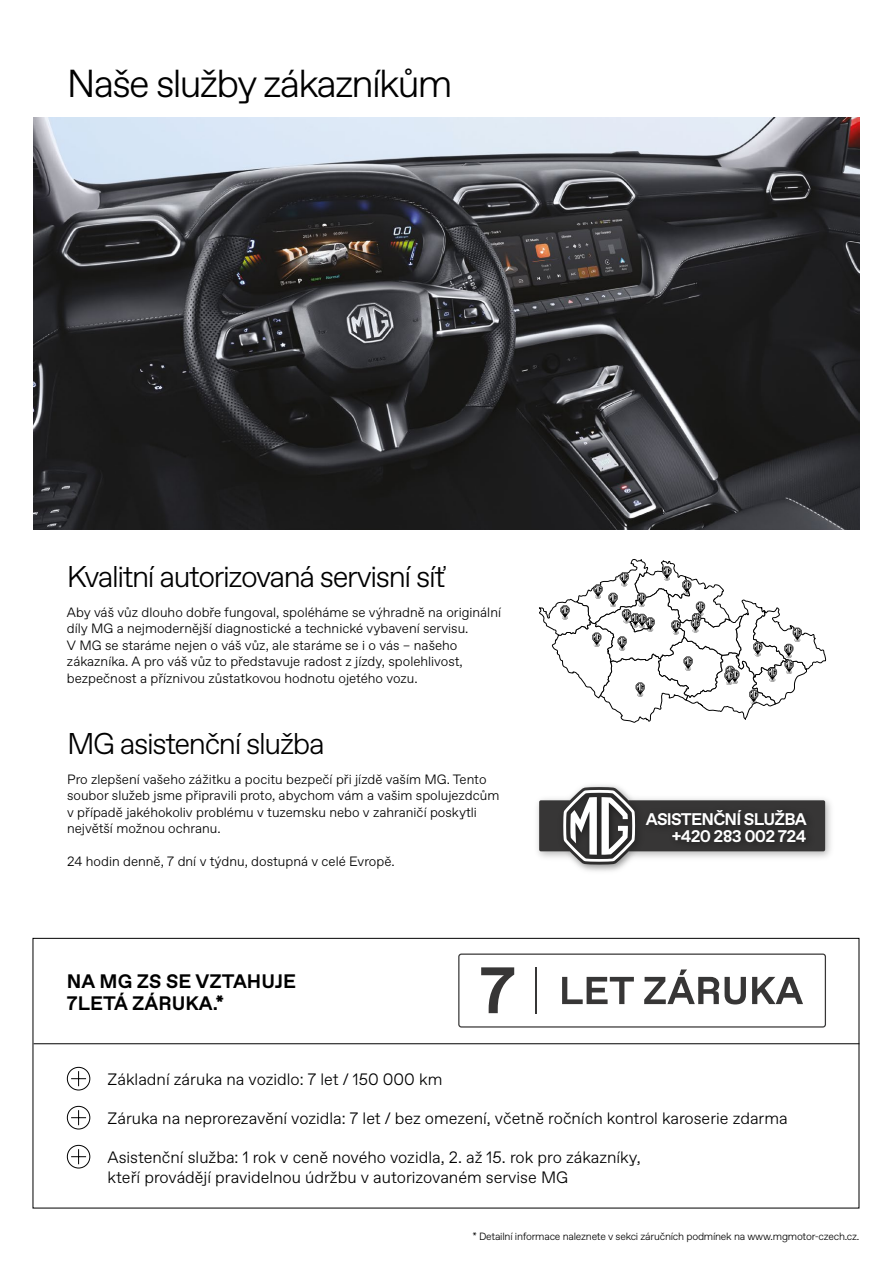
<style>
.page{position:relative;width:893px;height:1263px;background:#fff}
.page>*{position:absolute;margin:0;border:0;box-sizing:border-box;transform-origin:0 0}
.t1{font:300 39px "Favorit Std";letter-spacing:-.045em;color:#000}
.t2{font:300 30px "Favorit Std";letter-spacing:-.045em;color:#000}
.t3{font:700 19.5px/22.5px "Favorit Std";color:#000}
.t4{font:700 16.8px/16.8px "Favorit Std";letter-spacing:-.045em;color:#fff;text-align:right}
.t5{font:300 16.5px/19.5px "Favorit Std";color:#000}
.t6{font:300 13.5px/16.5px "Favorit Std";color:#000}
.t7{font:300 10.5px "Favorit Std";letter-spacing:-.02em;color:#000}
</style>
<div class="page">
<img style="left:33px;top:118px;width:827px;height:412px">
<hr style="left:34px;top:1043px;width:825px;height:1px;background:#000">
<svg style="left:67px;top:1066px;width:24px;height:25px"></svg>
<svg style="left:67px;top:1105px;width:24px;height:25px"></svg>
<svg style="left:67px;top:1144px;width:24px;height:25px"></svg>
<svg style="left:458px;top:953px;width:368px;height:74px"></svg>
<svg style="left:539px;top:559px;width:287px;height:163px"></svg>
<img style="left:537px;top:799px;width:294px;height:58px">
<img style="left:576px;top:785px;width:50px;height:86px">
<svg style="left:539px;top:787px;width:286px;height:77px"></svg>
<img style="left:637px;top:801px;width:182px;height:58px">
<h1 class="t1" style="left:67px;top:58px;width:387px">Naše služby zákazníkům</h1>
<h2 class="t2" style="left:67px;top:556px;width:380px">Kvalitní autorizovaná servisní síť</h2>
<p class="t6" style="left:67px;top:603px;width:436px">Aby váš vůz dlouho dobře fungoval, spoléháme se výhradně na originální díly MG a nejmodernější diagnostické a technické vybavení servisu.<br>V MG se staráme nejen o váš vůz, ale staráme se i o vás – našeho zákazníka. A pro váš vůz to představuje radost z jízdy, spolehlivost, bezpečnost a příznivou zůstatkovou hodnotu ojetého vozu.</p>
<h2 class="t2" style="left:67px;top:724px;width:259px">MG asistenční služba</h2>
<p class="t6" style="left:67px;top:770px;width:434px">Pro zlepšení vašeho zážitku a pocitu bezpečí při jízdě vaším MG. Tento soubor služeb jsme připravili proto, abychom vám a vašim spolujezdcům v případě jakéhokoliv problému v tuzemsku nebo v zahraničí poskytli největší možnou ochranu.</p>
<p class="t6" style="left:67px;top:853px;width:329px">24 hodin denně, 7 dní v týdnu, dostupná v celé Evropě.</p>
<h3 class="t3" style="left:67px;top:969px;width:230px">NA MG ZS SE VZTAHUJE<br>7LETÁ ZÁRUKA.*</h3>
<p class="t4" style="left:646px;top:810px;width:162px">ASISTENČNÍ SLUŽBA +420 283 002 724</p>
<p class="t5" style="left:108px;top:1069px;width:336px">Základní záruka na vozidlo: 7 let / 150 000 km</p>
<p class="t5" style="left:108px;top:1108px;width:682px">Záruka na neprorezavění vozidla: 7 let / bez omezení, včetně ročních kontrol karoserie zdarma</p>
<p class="t5" style="left:108px;top:1147px;width:535px">Asistenční služba: 1 rok v ceně nového vozidla, 2. až 15. rok pro zákazníky, kteří provádějí pravidelnou údržbu v autorizovaném servise MG</p>
<p class="t7" style="left:472px;top:1229px;width:389px">* Detailní informace naleznete v sekci záručních podmínek na www.mgmotor-czech.cz.</p>
</div>
